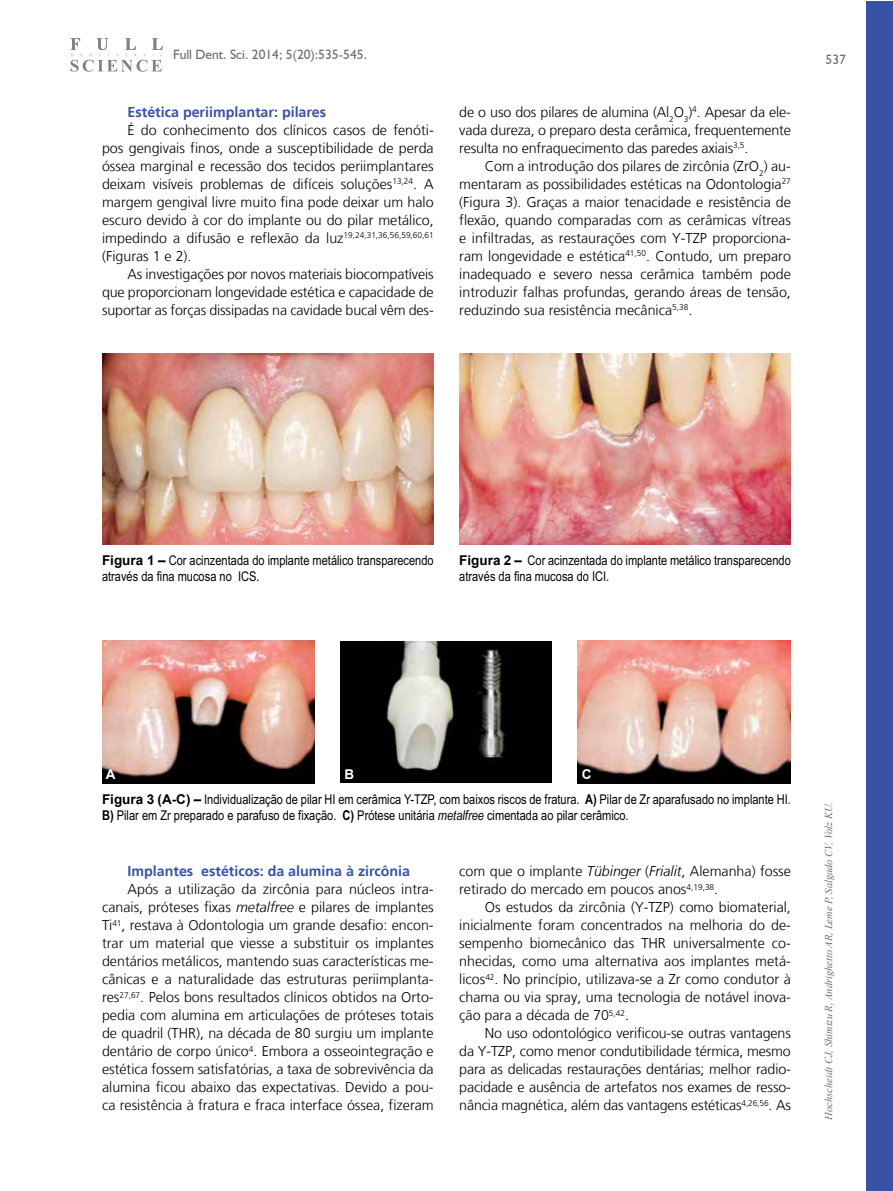
<style>
.page{position:relative;width:893px;height:1191px;background:#fff}
.page>*{position:absolute;margin:0;border:0;box-sizing:border-box;transform-origin:0 0}
.t1{font:300 14.25px/18px "Frutiger LT";color:#000;text-align:justify}
.t2{font:700 14.25px "Frutiger LT";color:#3953a4}
.t3{font:13.5px/16.2px "Arial Narrow";color:#000}
.t4{font:13.5px "Humanist 521 BT";color:#6d6e71}
.t5{font:700 13.5px "Arial";color:#fff}
.t6{font:italic 10.5px "Times New Roman";color:#6d6e71}
.s1{font-family:"Arial";font-weight:700}
.s2{font-weight:700}
.s3{font-style:italic}
</style>
<div class="page">
<svg style="left:70px;top:38px;width:93px;height:34px"></svg>
<div style="left:341px;top:641px;width:211px;height:141px;background:#000001"></div>
<div style="left:866px;top:1px;width:26px;height:1190px;background:#3953a4"></div>
<img style="left:459px;top:354px;width:332px;height:190px">
<img style="left:102px;top:354px;width:332px;height:190px">
<img style="left:102px;top:641px;width:213px;height:142px">
<img style="left:386px;top:641px;width:119px;height:130px">
<img style="left:577px;top:641px;width:214px;height:142px">
<p class="t4" style="left:173px;top:46px;width:195px">Full Dent. Sci. 2014; 5(20):535-545.</p>
<p class="t2" style="left:128px;top:104px;width:200px">Estética periimplantar: pilares</p>
<p class="t1" style="left:102px;top:121px;width:333px;text-indent:26px">É do conhecimento dos clínicos casos de fenóti&shy;pos gengivais finos, onde a susceptibilidade de perda óssea marginal e recessão dos tecidos periimplantares deixam visíveis problemas de difíceis soluções<sup>13,24</sup>. A margem gengival livre muito fina pode deixar um halo escuro devido à cor do implante ou do pilar metálico, impedindo a difusão e reflexão da luz<sup>19,24,31,36,56,59,60,61 </sup>(Figuras 1 e 2).</p>
<p class="t1" style="left:102px;top:265px;width:333px;text-indent:26px">As investigações por novos materiais biocompatíveis que proporcionam longevidade estética e capacidade de suportar as forças dissipadas na cavidade bucal vêm des-</p>
<p class="t1" style="left:459px;top:103px;width:333px">de o uso dos pilares de alumina (Al<sub>2</sub>O<sub>3</sub>)<sup>4</sup>. Apesar da ele&shy;vada dureza, o preparo desta cerâmica, frequentemente resulta no enfraquecimento das paredes axiais<sup>3,5</sup>.</p>
<p class="t1" style="left:459px;top:157px;width:333px;text-indent:26px">Com a introdução dos pilares de zircônia (ZrO<sub>2</sub>) au&shy;mentaram as possibilidades estéticas na Odontologia<sup>27 </sup>(Figura 3). Graças a maior tenacidade e resistência de flexão, quando comparadas com as cerâmicas vítreas e infiltradas, as restaurações com Y-TZP proporciona&shy;ram longevidade e estética<sup>41,50</sup>. Contudo, um preparo inadequado e severo nessa cerâmica também pode introduzir falhas profundas, gerando áreas de tensão, reduzindo sua resistência mecânica<sup>5,38</sup>.</p>
<p class="t4" style="left:825px;top:51px;width:22px">537</p>
<p class="t3" style="left:102px;top:553px;width:333px"><span class="s1">Figura 1 –</span> Cor acinzentada do implante metálico transparecendo através da fina mucosa no ICS.</p>
<p class="t3" style="left:459px;top:553px;width:333px"><span class="s1">Figura 2 –</span> Cor acinzentada do implante metálico transparecendo através da fina mucosa do ICI.</p>
<p class="t5" style="left:106px;top:767px;width:11px">A</p>
<p class="t5" style="left:345px;top:767px;width:11px">B</p>
<p class="t5" style="left:582px;top:767px;width:11px">C</p>
<p class="t3" style="left:102px;top:792px;width:690px"><span class="s1">Figura 3 (A-C) –</span> Individualização de pilar HI em cerâmica Y-TZP, com baixos riscos de fratura. <span class="s2">A)</span> Pilar de Zr aparafusado no implante HI.<br><span class="s2">B)</span> Pilar em Zr preparado e parafuso de fixação. <span class="s2">C)</span> Prótese unitária <span class="s3">metalfree</span> cimentada ao pilar cerâmico.</p>
<p class="t2" style="left:128px;top:863px;width:284px">Implantes estéticos: da alumina à zircônia</p>
<p class="t1" style="left:102px;top:880px;width:333px;text-indent:26px">Após a utilização da zircônia para núcleos intra&shy;canais, próteses fixas <span class="s3">metalfree</span> e pilares de implantes Ti<sup>41</sup>, restava à Odontologia um grande desafio: encon&shy;trar um material que viesse a substituir os implantes dentários metálicos, mantendo suas características me&shy;cânicas e a naturalidade das estruturas periimplanta&shy;res<sup>27,67</sup>. Pelos bons resultados clínicos obtidos na Orto&shy;pedia com alumina em articulações de próteses totais de quadril (THR), na década de 80 surgiu um implante dentário de corpo único<sup>4</sup>. Embora a osseointegração e estética fossem satisfatórias, a taxa de sobrevivência da alumina ficou abaixo das expectativas. Devido a pou&shy;ca resistência à fratura e fraca interface óssea, fizeram</p>
<p class="t1" style="left:459px;top:862px;width:333px">com que o implante <span class="s3">Tübinger</span> (<span class="s3">Frialit</span>, Alemanha) fosse retirado do mercado em poucos anos<sup>4,19,38</sup>.</p>
<p class="t1" style="left:459px;top:898px;width:333px;text-indent:26px">Os estudos da zircônia (Y-TZP) como biomaterial, inicialmente foram concentrados na melhoria do de&shy;sempenho biomecânico das THR universalmente co&shy;nhecidas, como uma alternativa aos implantes metá&shy;licos<sup>42</sup>. No princípio, utilizava-se a Zr como condutor à chama ou via spray, uma tecnologia de notável inova&shy;ção para a década de 70<sup>5,42</sup>.</p>
<p class="t1" style="left:459px;top:1024px;width:333px;text-indent:26px">No uso odontológico verificou-se outras vantagens da Y-TZP, como menor condutibilidade térmica, mesmo para as delicadas restaurações dentárias; melhor radio&shy;pacidade e ausência de artefatos nos exames de resso&shy;nância magnética, além das vantagens estéticas<sup>4,26,56</sup>. As</p>
<p class="t6" style="left:823px;top:1119px;width:319px;rotate:-90deg">Hochscheidt CJ, Shimizu R, Andrighetto AR, Leme P, Salgado CV, Volz KU.</p>
</div>
